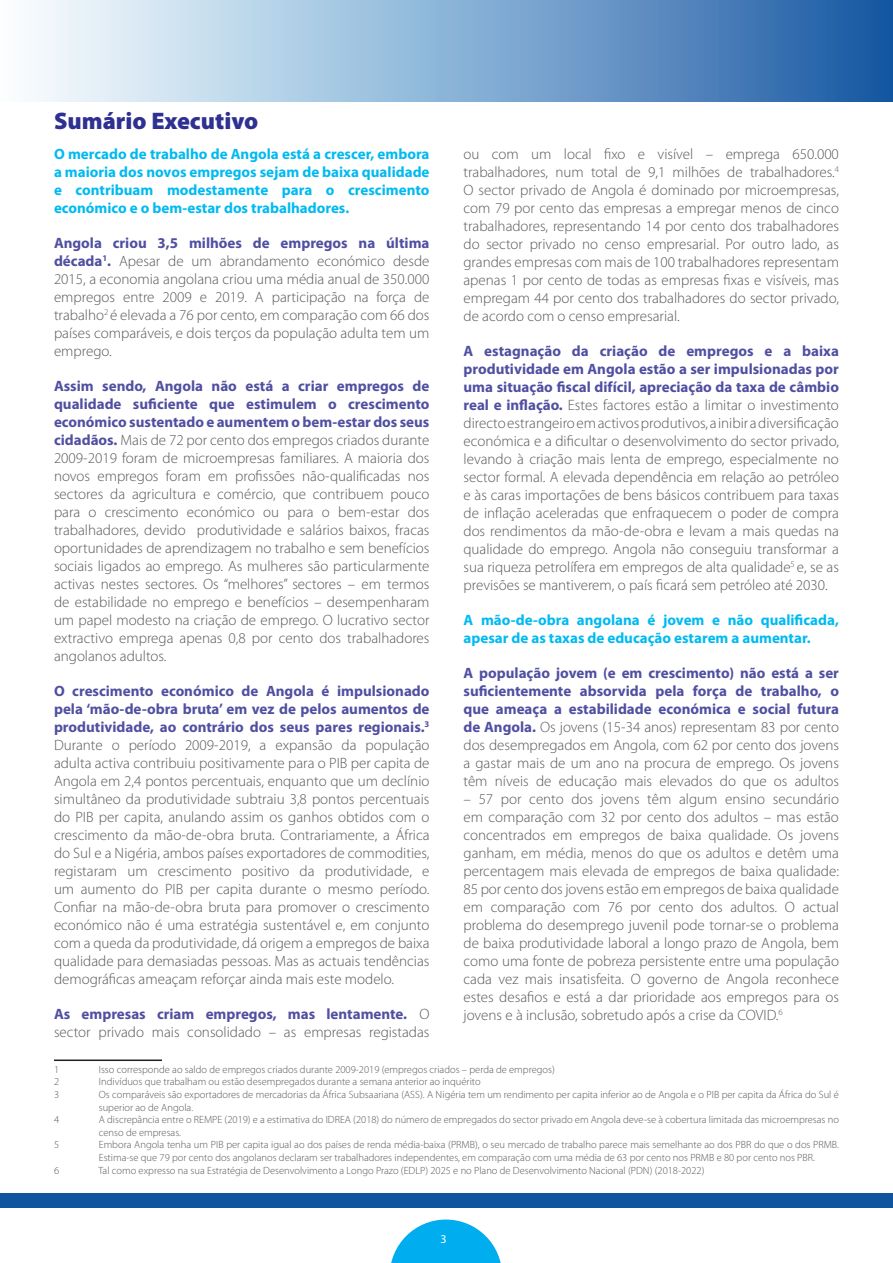
<style>
.page{position:relative;width:893px;height:1263px;background:#fff}
.page>*{position:absolute;margin:0;border:0;box-sizing:border-box;transform-origin:0 0}
.MAIN_HEADINGS{font:900 24px "Myriad Pro";color:#2e3092}
.BODY_COPY{font:300 15px/18px "Myriad Pro";color:#57585a;text-align:justify}
.BODY_COPY-2{font:700 15px/18px "Myriad Pro";color:#00baf1;text-align:justify}
.t1{font:12px "Myriad Pro";color:#fff}
.FOOTNOTES{font:300 10.5px/12.6px "Myriad Pro";color:#57585a}
.s1{font-weight:700;color:#504fa1}
</style>
<div class="page">
<svg style="left:391px;top:1219px;width:110px;height:44px"></svg>
<div style="left:0;top:1194px;width:893px;height:14px;background:#10539f"></div>
<div style="left:0;top:0;width:893px;height:102px;background:linear-gradient(to right,#fdffff,#1b5da6)"></div>
<hr style="left:54px;top:1059px;width:108px;height:2px;background:#231f20">
<p class="MAIN_HEADINGS" style="left:54px;top:107px;width:206px">Sumário Executivo</p>
<p class="BODY_COPY-2" style="left:54px;top:145px;width:377px">O mercado de trabalho de Angola está a crescer, embora a maioria dos novos empregos sejam de baixa qualidade e contribuam modestamente para o crescimento económico e o bem-estar dos trabalhadores.</p>
<p class="BODY_COPY" style="left:54px;top:234px;width:377px"><span class="s1">Angola criou 3,5 milhões de empregos na última década</span><sup>1</sup><span class="s1">.</span> Apesar de um abrandamento económico desde 2015, a economia angolana criou uma média anual de 350.000 empregos entre 2009 e 2019. A participação na força de trabalho<sup>2</sup> é elevada a 76 por cento, em comparação com 66 dos países comparáveis, e dois terços da população adulta tem um emprego.</p>
<p class="BODY_COPY" style="left:54px;top:377px;width:377px"><span class="s1">Assim sendo, Angola não está a criar empregos de qualidade suficiente que estimulem o crescimento económico sustentado e aumentem o bem-estar dos seus cidadãos.</span> Mais de 72 por cento dos empregos criados durante 2009-2019 foram de microempresas familiares. A maioria dos novos empregos foram em profissões não-qualificadas nos sectores da agricultura e comércio, que contribuem pouco para o crescimento económico ou para o bem-estar dos trabalhadores, devido produtividade e salários baixos, fracas oportunidades de aprendizagem no trabalho e sem benefícios sociais ligados ao emprego. As mulheres são particularmente activas nestes sectores. Os “melhores” sectores – em termos de estabilidade no emprego e benefícios – desempenharam um papel modesto na criação de emprego. O lucrativo sector extractivo emprega apenas 0,8 por cento dos trabalhadores angolanos adultos.</p>
<p class="BODY_COPY" style="left:54px;top:682px;width:377px"><span class="s1">O crescimento económico de Angola é impulsionado pela ‘mão-de-obra bruta’ em vez de pelos aumentos de produtividade, ao contrário dos seus pares regionais.</span><sup>3<br></sup>Durante o período 2009-2019, a expansão da população adulta activa contribuiu positivamente para o PIB per capita de Angola em 2,4 pontos percentuais, enquanto que um declínio simultâneo da produtividade subtraiu 3,8 pontos percentuais do PIB per capita, anulando assim os ganhos obtidos com o crescimento da mão-de-obra bruta. Contrariamente, a África do Sul e a Nigéria, ambos países exportadores de commodities, registaram um crescimento positivo da produtividade, e um aumento do PIB per capita durante o mesmo período.<br>Confiar na mão-de-obra bruta para promover o crescimento económico não é uma estratégia sustentável e, em conjunto com a queda da produtividade, dá origem a empregos de baixa qualidade para demasiadas pessoas. Mas as actuais tendências demográficas ameaçam reforçar ainda mais este modelo.</p>
<p class="BODY_COPY" style="left:54px;top:1005px;width:377px"><span class="s1">As empresas criam empregos, mas lentamente.</span> O sector privado mais consolidado – as empresas registadas</p>
<p class="BODY_COPY" style="left:463px;top:145px;width:377px">ou com um local fixo e visível – emprega 650.000 trabalhadores, num total de 9,1 milhões de trabalhadores.<sup>4<br></sup>O sector privado de Angola é dominado por microempresas, com 79 por cento das empresas a empregar menos de cinco trabalhadores, representando 14 por cento dos trabalhadores do sector privado no censo empresarial. Por outro lado, as grandes empresas com mais de 100 trabalhadores representam apenas 1 por cento de todas as empresas fixas e visíveis, mas empregam 44 por cento dos trabalhadores do sector privado, de acordo com o censo empresarial.</p>
<p class="BODY_COPY" style="left:463px;top:342px;width:377px"><span class="s1">A estagnação da criação de empregos e a baixa produtividade em Angola estão a ser impulsionadas por uma situação fiscal difícil, apreciação da taxa de câmbio real e inflação.</span> Estes factores estão a limitar o investimento directo estrangeiro em activos produtivos, a inibir a diversificação económica e a dificultar o desenvolvimento do sector privado, levando à criação mais lenta de emprego, especialmente no sector formal. A elevada dependência em relação ao petróleo e às caras importações de bens básicos contribuem para taxas de inflação aceleradas que enfraquecem o poder de compra dos rendimentos da mão-de-obra e levam a mais quedas na qualidade do emprego. Angola não conseguiu transformar a sua riqueza petrolífera em empregos de alta qualidade<sup>5</sup> e, se as previsões se mantiverem, o país ficará sem petróleo até 2030.</p>
<p class="BODY_COPY-2" style="left:463px;top:611px;width:377px">A mão-de-obra angolana é jovem e não qualificada, apesar de as taxas de educação estarem a aumentar.</p>
<p class="BODY_COPY" style="left:463px;top:664px;width:377px"><span class="s1">A população jovem (e em crescimento) não está a ser suficientemente absorvida pela força de trabalho, o que ameaça a estabilidade económica e social futura de Angola.</span> Os jovens (15-34 anos) representam 83 por cento dos desempregados em Angola, com 62 por cento dos jovens a gastar mais de um ano na procura de emprego. Os jovens têm níveis de educação mais elevados do que os adultos</p>
<p class="BODY_COPY" style="left:463px;top:790px;width:377px">– 57 por cento dos jovens têm algum ensino secundário em comparação com 32 por cento dos adultos – mas estão concentrados em empregos de baixa qualidade. Os jovens ganham, em média, menos do que os adultos e detêm uma percentagem mais elevada de empregos de baixa qualidade:<br>85 por cento dos jovens estão em empregos de baixa qualidade em comparação com 76 por cento dos adultos. O actual problema do desemprego juvenil pode tornar-se o problema de baixa produtividade laboral a longo prazo de Angola, bem como uma fonte de pobreza persistente entre uma população cada vez mais insatisfeita. O governo de Angola reconhece estes desafios e está a dar prioridade aos empregos para os jovens e à inclusão, sobretudo após a crise da COVID.<sup>6</sup></p>
<p class="FOOTNOTES" style="left:54px;top:1063px;width:7px">1</p>
<p class="FOOTNOTES" style="left:99px;top:1063px;width:457px">Isso corresponde ao saldo de empregos criados durante 2009-2019 (empregos criados – perda de empregos)</p>
<p class="FOOTNOTES" style="left:54px;top:1075px;width:7px">2</p>
<p class="FOOTNOTES" style="left:99px;top:1075px;width:383px">Indivíduos que trabalham ou estão desempregados durante a semana anterior ao inquérito</p>
<p class="FOOTNOTES" style="left:54px;top:1088px;width:7px">3</p>
<p class="FOOTNOTES" style="left:99px;top:1088px;width:742px">Os comparáveis são exportadores de mercadorias da África Subsaariana (ASS). A Nigéria tem um rendimento per capita inferior ao de Angola e o PIB per capita da África do Sul é superior ao de Angola.</p>
<p class="FOOTNOTES" style="left:54px;top:1113px;width:7px">4</p>
<p class="FOOTNOTES" style="left:99px;top:1113px;width:742px">A discrepância entre o REMPE (2019) e a estimativa do IDREA (2018) do número de empregados do sector privado em Angola deve-se à cobertura limitada das microempresas no censo de empresas.</p>
<p class="FOOTNOTES" style="left:54px;top:1138px;width:7px">5</p>
<p class="FOOTNOTES" style="left:99px;top:1138px;width:742px">Embora Angola tenha um PIB per capita igual ao dos países de renda média-baixa (PRMB), o seu mercado de trabalho parece mais semelhante ao dos PBR do que o dos PRMB.<br>Estima-se que 79 por cento dos angolanos declaram ser trabalhadores independentes, em comparação com uma média de 63 por cento nos PRMB e 80 por cento nos PBR.</p>
<p class="FOOTNOTES" style="left:54px;top:1164px;width:7px">6</p>
<p class="FOOTNOTES" style="left:98px;top:1164px;width:608px">Tal como expresso na sua Estratégia de Desenvolvimento a Longo Prazo (EDLP) 2025 e no Plano de Desenvolvimento Nacional (PDN) (2018-2022)</p>
<p class="t1" style="left:441px;top:1232px;width:8px">3</p>
</div>
